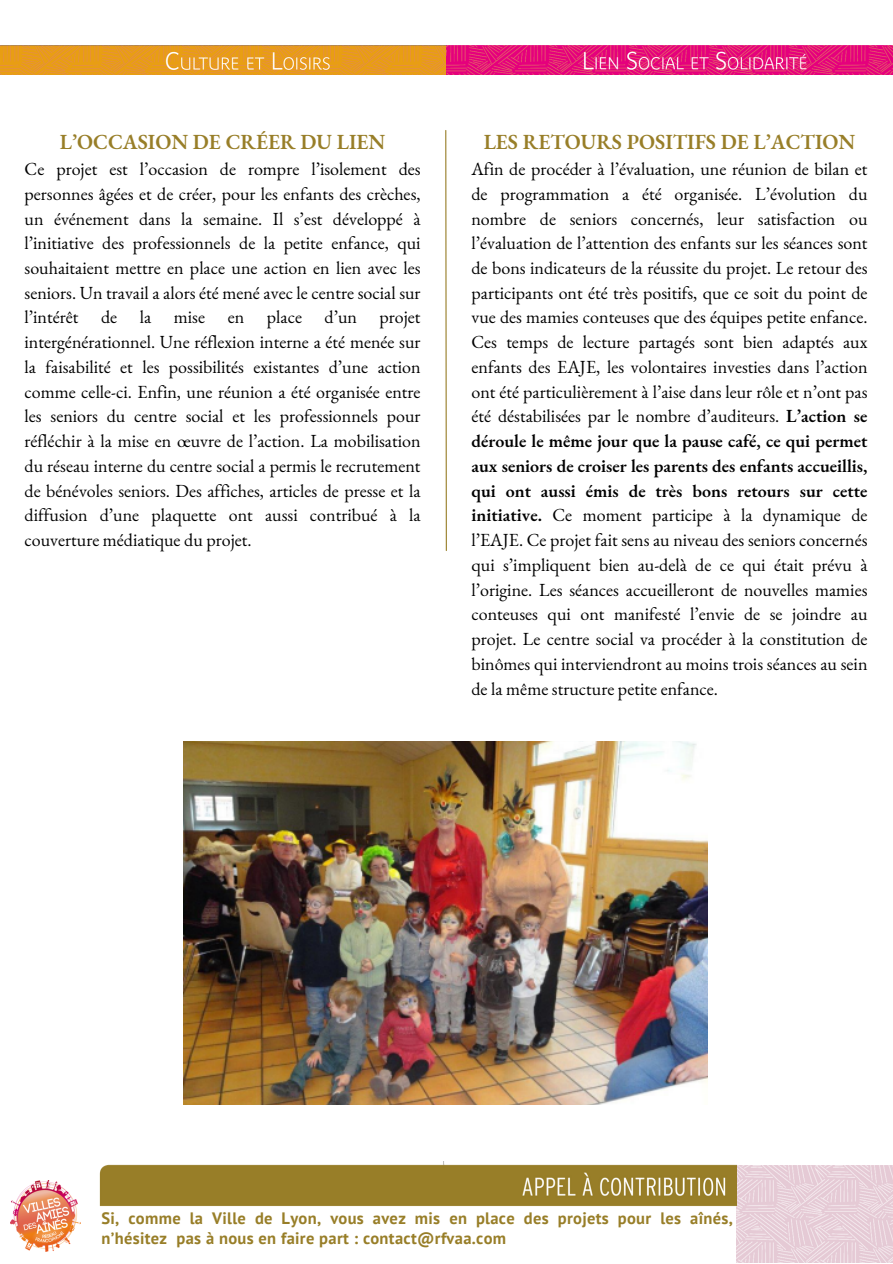
<style>
.page{position:relative;width:893px;height:1264px;background:#fff}
.page>*{position:absolute;margin:0;border:0;box-sizing:border-box;transform-origin:0 0}
.t1{font:600 21px "EB Garamond";color:#987e28}
.t2{font:18px/24.8px "EB Garamond";color:#000;text-align:justify}
.t3{font:700 16.5px/20.2px "PT Sans";letter-spacing:.02em;color:#987e28}
.s1{font-weight:600}
</style>
<div class="page">
<img style="left:183px;top:741px;width:524px;height:363px">
<svg style="left:445px;top:130px;width:2px;height:421px"></svg>
<img style="left:736px;top:1165px;width:156px;height:97px">
<img style="left:99px;top:1161px;width:637px;height:45px">
<img style="left:11px;top:1180px;width:70px;height:71px">
<img style="left:0;top:45px;width:892px;height:29px">
<p class="t1" style="left:60px;top:128px;width:327px">L’OCCASION DE CRÉER DU LIEN</p>
<p class="t2" style="left:25px;top:156px;width:397px">Ce projet est l’occasion de rompre l’isolement des personnes âgées et de créer, pour les enfants des crèches, un événement dans la semaine. Il s’est développé à l’initiative des professionnels de la petite enfance, qui souhaitaient mettre en place une action en lien avec les seniors. Un travail a alors été mené avec le centre social sur l’intérêt</p>
<p class="t2" style="left:101px;top:305px;width:18px">de</p>
<p class="t2" style="left:140px;top:305px;width:13px">la</p>
<p class="t2" style="left:174px;top:305px;width:33px">mise</p>
<p class="t2" style="left:228px;top:305px;width:18px">en</p>
<p class="t2" style="left:267px;top:305px;width:37px">place</p>
<p class="t2" style="left:324px;top:305px;width:34px">d’un</p>
<p class="t2" style="left:25px;top:305px;width:397px;text-indent:355px">projet intergénérationnel. Une réflexion interne a été menée sur la faisabilité et les possibilités existantes d’une action comme celle-ci. Enfin, une réunion a été organisée entre les seniors du centre social et les professionnels pour réfléchir à la mise en œuvre de l’action. La mobilisation du réseau interne du centre social a permis le recrutement de bénévoles seniors. Des affiches, articles de presse et la diffusion d’une plaquette ont aussi contribué à la couverture médiatique du projet.</p>
<p class="t1" style="left:483px;top:128px;width:373px">LES RETOURS POSITIFS DE L’ACTION</p>
<p class="t2" style="left:471px;top:156px;width:397px">Afin de procéder à l’évaluation, une réunion de bilan et de programmation a été organisée. L’évolution du nombre de seniors concernés, leur satisfaction ou l’évaluation de l’attention des enfants sur les séances sont de bons indicateurs de la réussite du projet. Le retour des participants ont été très positifs, que ce soit du point de vue des mamies conteuses que des équipes petite enfance.<br>Ces temps de lecture partagés sont bien adaptés aux enfants des EAJE, les volontaires investies dans l’action ont été particulièrement à l’aise dans leur rôle et n’ont pas été déstabilisées par le nombre d’auditeurs. <span class="s1">L’action se déroule le même jour que la pause café, ce qui permet aux seniors de croiser les parents des enfants accueillis, qui ont aussi émis de très bons retours sur cette initiative.</span> Ce moment participe à la dynamique de l’EAJE. Ce projet fait sens au niveau des seniors concernés qui s’impliquent bien au-delà de ce qui était prévu à l’origine. Les séances accueilleront de nouvelles mamies conteuses qui ont manifesté l’envie de se joindre au projet. Le centre social va procéder à la constitution de binômes qui interviendront au moins trois séances au sein de la même structure petite enfance.</p>
<p class="t3" style="left:101px;top:1207px;width:633px">Si, comme la Ville de Lyon, vous avez mis en place des projets pour les aînés, n’hésitez pas à nous en faire part : contact@rfvaa.com</p>
</div>
